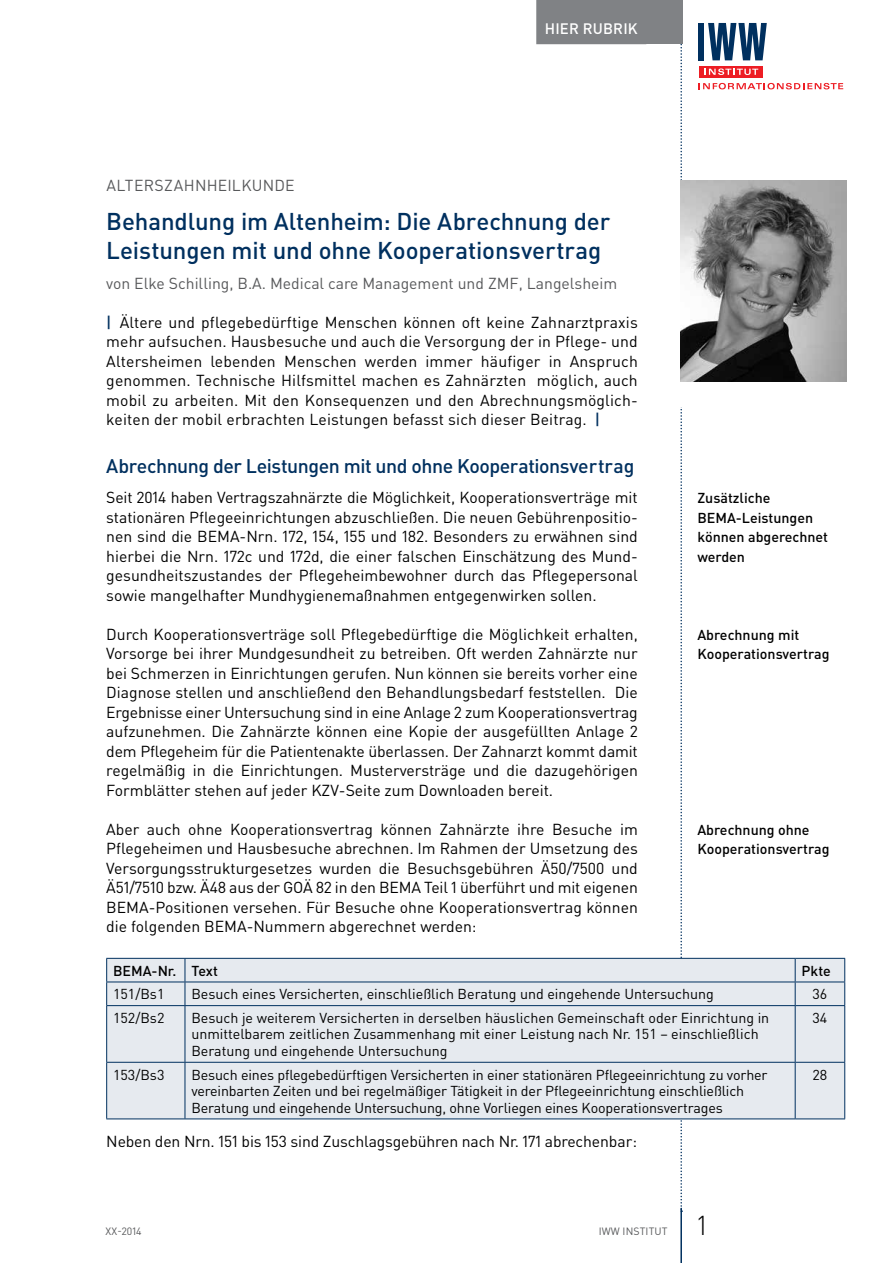
<style>
.page{position:relative;width:893px;height:1263px;background:#fff}
.page>*{position:absolute;margin:0;border:0;box-sizing:border-box;transform-origin:0 0}
.t1{font:300 27px "DIN Pro";color:#000}
.t2{font:500 24px/28.5px "DIN Pro";letter-spacing:-.005em;color:#00305f}
.t3{font:500 19.5px "DIN Pro";letter-spacing:-.02em;color:#00305f}
.t4{font:15.75px/19.5px "DIN Pro";color:#000;text-align:justify}
.t5{font:15.75px "DIN Pro";color:#58595b}
.t6{font:500 15px "DIN Pro";letter-spacing:.015em;color:#fff}
.t7{font:14.25px/16.5px "DIN Pro";letter-spacing:-.01em;color:#000}
.t8{font:500 14.25px/19.5px "DIN Pro";color:#000}
.t9{font:10.5px "DIN Pro";letter-spacing:.01em;color:#58595b}
.s1{font-weight:500;color:#00305f}
</style>
<div class="page">
<svg style="left:680px;top:44px;width:2px;height:1164px"></svg>
<div style="left:638px;top:0;width:44px;height:44px;background:#808285"></div>
<hr style="left:680px;top:1208px;width:2px;height:55px;background:#00305f">
<div style="left:536px;top:0;width:110px;height:44px;background:#808285"></div>
<svg style="left:699px;top:83px;width:144px;height:6px"></svg>
<div style="left:699px;top:66px;width:63px;height:11px;background:#ed1d24"></div>
<svg style="left:704px;top:68px;width:54px;height:7px"></svg>
<div style="left:699px;top:23px;width:5px;height:37px;background:#00305f"></div>
<svg style="left:708px;top:23px;width:59px;height:37px"></svg>
<div style="left:107px;top:959px;width:737px;height:159px;background:#e6eaef"></div>
<hr style="left:106px;top:958px;width:79px;height:1px;background:#00305f">
<hr style="left:185px;top:958px;width:610px;height:1px;background:#00305f">
<hr style="left:795px;top:958px;width:50px;height:1px;background:#00305f">
<hr style="left:106px;top:981px;width:79px;height:1px;background:#00305f">
<svg style="left:106px;top:959px;width:1px;height:46px"></svg>
<hr style="left:185px;top:981px;width:610px;height:1px;background:#00305f">
<svg style="left:185px;top:959px;width:1px;height:46px"></svg>
<hr style="left:795px;top:981px;width:50px;height:1px;background:#00305f">
<svg style="left:795px;top:959px;width:1px;height:46px"></svg>
<svg style="left:844px;top:959px;width:1px;height:46px"></svg>
<hr style="left:106px;top:1005px;width:79px;height:1px;background:#00305f">
<hr style="left:106px;top:1006px;width:1px;height:56px;background:#00305f">
<hr style="left:185px;top:1005px;width:610px;height:1px;background:#00305f">
<hr style="left:185px;top:1006px;width:1px;height:56px;background:#00305f">
<hr style="left:795px;top:1005px;width:50px;height:1px;background:#00305f">
<hr style="left:795px;top:1006px;width:1px;height:56px;background:#00305f">
<hr style="left:844px;top:1006px;width:1px;height:56px;background:#00305f">
<hr style="left:106px;top:1062px;width:79px;height:1px;background:#00305f">
<hr style="left:106px;top:1063px;width:1px;height:55px;background:#00305f">
<hr style="left:106px;top:1118px;width:79px;height:1px;background:#00305f">
<hr style="left:185px;top:1062px;width:610px;height:1px;background:#00305f">
<hr style="left:185px;top:1063px;width:1px;height:55px;background:#00305f">
<hr style="left:185px;top:1118px;width:610px;height:1px;background:#00305f">
<hr style="left:795px;top:1062px;width:50px;height:1px;background:#00305f">
<hr style="left:795px;top:1063px;width:1px;height:55px;background:#00305f">
<hr style="left:844px;top:1063px;width:1px;height:55px;background:#00305f">
<hr style="left:795px;top:1118px;width:50px;height:1px;background:#00305f">
<div style="left:680px;top:181px;width:166px;height:225px;background:#fff"></div>
<img style="left:680px;top:181px;width:166px;height:200px">
<p class="t6" style="left:545px;top:18px;width:94px">hier Rubrik</p>
<p class="t5" style="left:106px;top:175px;width:190px">Alterszahnhei lkunde</p>
<h2 class="t2" style="left:106px;top:206px;width:505px">Behandlung im Altenheim: Die Abrechnung der<br>Leistungen mit und ohne Kooperationsvertrag</h2>
<p class="t5" style="left:106px;top:272px;width:513px">von Elke Schilling, B.A. Medical care Management und ZMF, Langelsheim</p>
<p class="t4" style="left:106px;top:312px;width:533px"><span class="s1">|</span> Ältere und pflegebedürftige Menschen können oft keine Zahnarztpraxis mehr aufsuchen. Hausbesuche und auch die Versorgung der in Pflege- und Altersheimen lebenden Menschen werden immer häufiger in Anspruch genommen. Technische H ilfsmittel machen es Zahnärzten möglich, auch mobil zu arbeiten. Mit den Konsequenzen und den Abrechnungsmöglich&shy;keiten der mobil erbrachten Leistungen befasst sich dieser Beitrag. <span class="s1">|</span></p>
<p class="t3" style="left:106px;top:453px;width:530px">Abrechnung der Leistungen mit und ohne Kooperationsvertrag</p>
<p class="t4" style="left:106px;top:487px;width:533px;text-align:left">Seit 2014 haben Vertragszahnärzte die Möglichkeit, Kooperationsverträge mit stationären Pflegeeinrichtungen abzuschließen. Die neuen Gebührenpositio&shy;nen sind die BEMA-N rn. 172, 154, 155 und 182. Besonders zu erwähnen sind hierbei die N rn. 172c und 172d, die einer falschen Einschätzung des Mund&shy;gesundheitszustandes der Pflegeheimbewohner durch das Pflegepersonal sowie mangelhafter Mundhygienemaßnahmen entgegenwirken sollen.</p>
<p class="t4" style="left:106px;top:624px;width:533px">Durch Kooperationsverträge soll Pflegebedürftige die Möglichkeit erhalten, Vorsorge bei ihrer Mundgesundheit zu betreiben. Oft werden Zahnärzte nur bei Schmerzen in Einrichtungen gerufen. N un können sie bereits vorher eine Diagnose stellen und anschließend den Behandlungsbedarf feststellen. Die Ergebnisse einer U ntersuchung sind in eine Anlage 2 zum Kooperationsvertrag aufzunehmen. Die Zahnärzte können eine Kopie der ausgefüllten Anlage 2 dem Pflegeheim für die Patientenakte überlassen. Der Zahnarzt kommt damit regelmäßig in die Einrichtungen. Musterversträge und die dazugehörigen Formblätter stehen auf jeder KZV-Seite zum Downloaden bereit.</p>
<p class="t4" style="left:106px;top:819px;width:533px">Aber auch ohne Kooperationsvertrag können Zahnärzte ihre Besuche im Pflegeheimen und Hausbesuche abrechnen. Im Rahmen der U msetzung des Versorgungsstrukturgesetzes wurden die Besuchsgebühren Ä50/7500 und Ä51/7510 bzw. Ä48 aus der GOÄ 82 in den BEMA Teil 1 überführt und mit eigenen BEMA-Positionen versehen. Für Besuche ohne Kooperationsvertrag können die folgenden BEMA-N ummern abgerechnet werden:</p>
<p class="t8" style="left:113px;top:960px;width:106px">BE MA-Nr. Text</p>
<p class="t8" style="left:801px;top:960px;width:31px">Pkte</p>
<p class="t7" style="left:113px;top:985px;width:53px">151/Bs1</p>
<p class="t7" style="left:191px;top:985px;width:524px">Besuch eines Versicherten, einschließlich Beratung und eingehende U ntersuchung</p>
<p class="t7" style="left:812px;top:985px;width:16px">36</p>
<p class="t7" style="left:113px;top:1009px;width:53px">152/Bs2</p>
<p class="t7" style="left:191px;top:1009px;width:579px">Besuch je weiterem Versicherten in derselben häuslichen Gemeinschaft oder Einrichtung in unmittelbarem zeitlichen Zusammenhang mit einer Leistung nach N r. 151 – einschließlich<br>Beratung und eingehende U ntersuchung</p>
<p class="t7" style="left:812px;top:1009px;width:16px">34</p>
<p class="t7" style="left:113px;top:1065px;width:53px">153/Bs3</p>
<p class="t7" style="left:191px;top:1065px;width:578px">Besuch eines pflegebedürftigen Versicherten in einer stationären Pflegeeinrichtung zu vorher vereinbarten Zeiten und bei regelmäßiger Tätigkeit in der Pflegeeinrichtung einschließlich<br>Beratung und eingehende U ntersuchung, ohne Vorliegen eines Kooperationsvertrages</p>
<p class="t7" style="left:812px;top:1065px;width:16px">28</p>
<p class="t4" style="left:106px;top:1131px;width:532px">Neben den N rn. 151 bis 153 sind Zuschlagsgebühren nach N r. 171 abrechenbar:</p>
<p class="t8" style="left:697px;top:488px;width:132px">Zusätzliche<br>BEMA-Leistungen können abgerechnet werden</p>
<p class="t8" style="left:697px;top:624px;width:134px">Abrechnung mit<br>Kooperationsvertrag</p>
<p class="t8" style="left:697px;top:819px;width:134px">Abrechnung ohne<br>Kooperationsvertrag</p>
<p class="t9" style="left:106px;top:1224px;width:38px">XX-2014</p>
<p class="t9" style="left:599px;top:1224px;width:70px">IWW Institut</p>
<h1 class="t1" style="left:697px;top:1207px;width:11px">1</h1>
</div>
